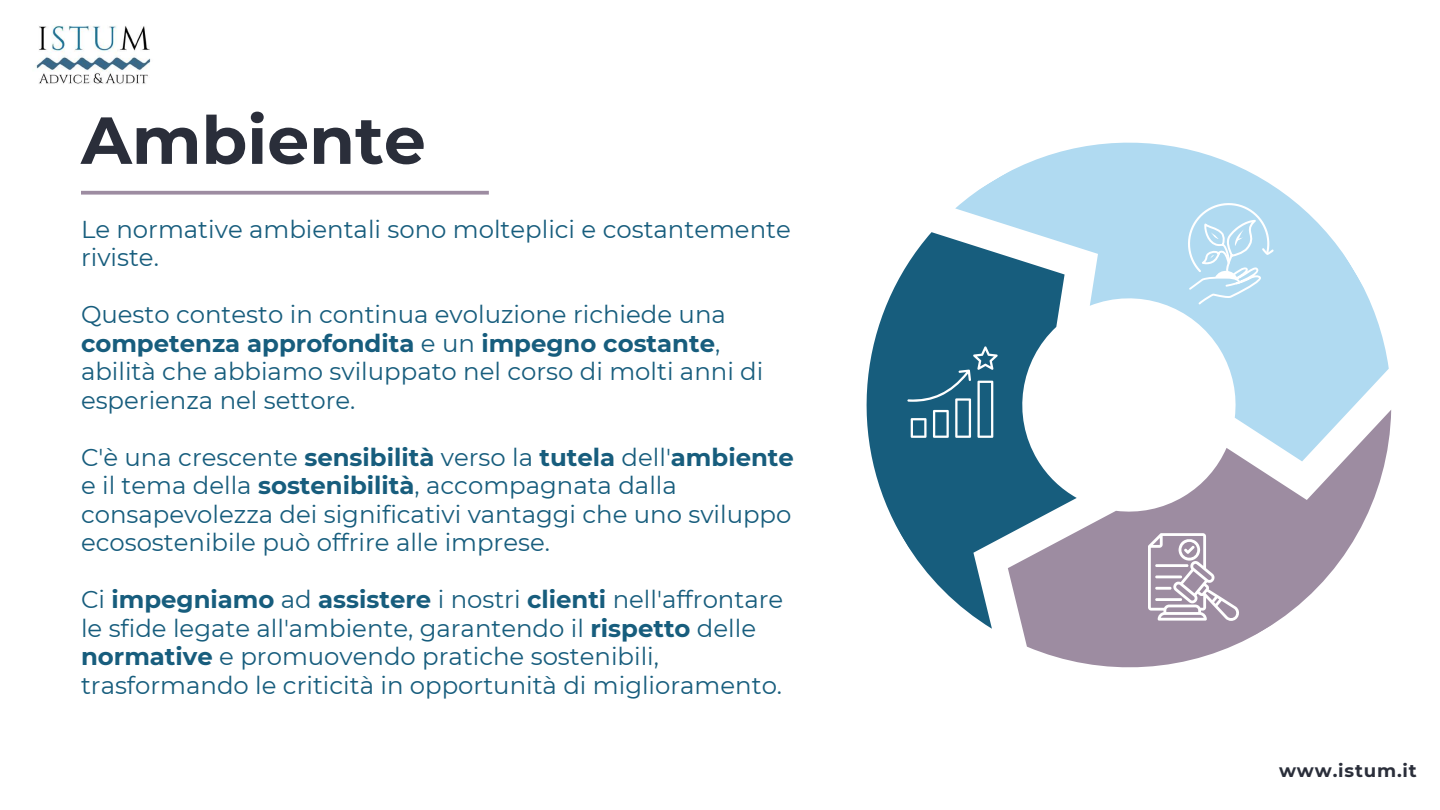
<style>
.page{position:relative;width:1440px;height:810px;background:#fff}
.page>*{position:absolute;margin:0;border:0;box-sizing:border-box;transform-origin:0 0}
.t1{font:700 66.4px "Montserrat";color:#2a2e3a}
.t2{font:24.4px/28.5px "Montserrat";color:#175d7d}
.t3{font:700 18.2px "Montserrat";letter-spacing:.045em;color:#2a2e3a}
.s1{font-weight:700}
</style>
<div class="page">
<svg style="left:1026px;top:548px;width:323px;height:120px;fill:#9d8ca1"></svg>
<svg style="left:866px;top:232px;width:335px;height:412px"></svg>
<svg style="left:953px;top:142px;width:439px;height:406px"></svg>
<svg style="left:81px;top:191px;width:408px;height:4px;background:#a797aa"></svg>
<svg style="left:1148px;top:533px;width:94px;height:88px"></svg>
<svg style="left:1188px;top:203px;width:85px;height:101px;background:#bde0f3"></svg>
<svg style="left:907px;top:346px;width:90px;height:92px;background:#397590"></svg>
<img style="left:36px;top:25px;width:115px;height:59px">
<h1 class="t1" style="left:81px;top:100px;width:346px">Ambiente</h1>
<p class="t2" style="left:81px;top:215px;width:711px">Le normative ambientali sono molteplici e costantemente riviste.</p>
<p class="t2" style="left:81px;top:300px;width:684px">Questo contesto in continua evoluzione richiede una <span class="s1">competenza approfondita</span> e un <span class="s1">impegno costante</span>, abilità che abbiamo sviluppato nel corso di molti anni di esperienza nel settore.</p>
<p class="t2" style="left:81px;top:443px;width:714px">C'è una crescente <span class="s1">sensibilità</span> verso la <span class="s1">tutela</span> dell'<span class="s1">ambiente </span>e il tema della <span class="s1">sostenibilità</span>, accompagnata dalla consapevolezza dei significativi vantaggi che uno sviluppo ecosostenibile può offrire alle imprese.</p>
<p class="t2" style="left:81px;top:585px;width:704px">Ci <span class="s1">impegniamo</span> ad <span class="s1">assistere</span> i nostri <span class="s1">clienti</span> nell'affrontare le sfide legate all'ambiente, garantendo il <span class="s1">rispetto</span> delle <span class="s1">normative</span> e promuovendo pratiche sostenibili, trasformando le criticità in opportunità di miglioramento.</p>
<p class="t3" style="left:1279px;top:760px;width:139px">www.istum.it</p>
</div>
